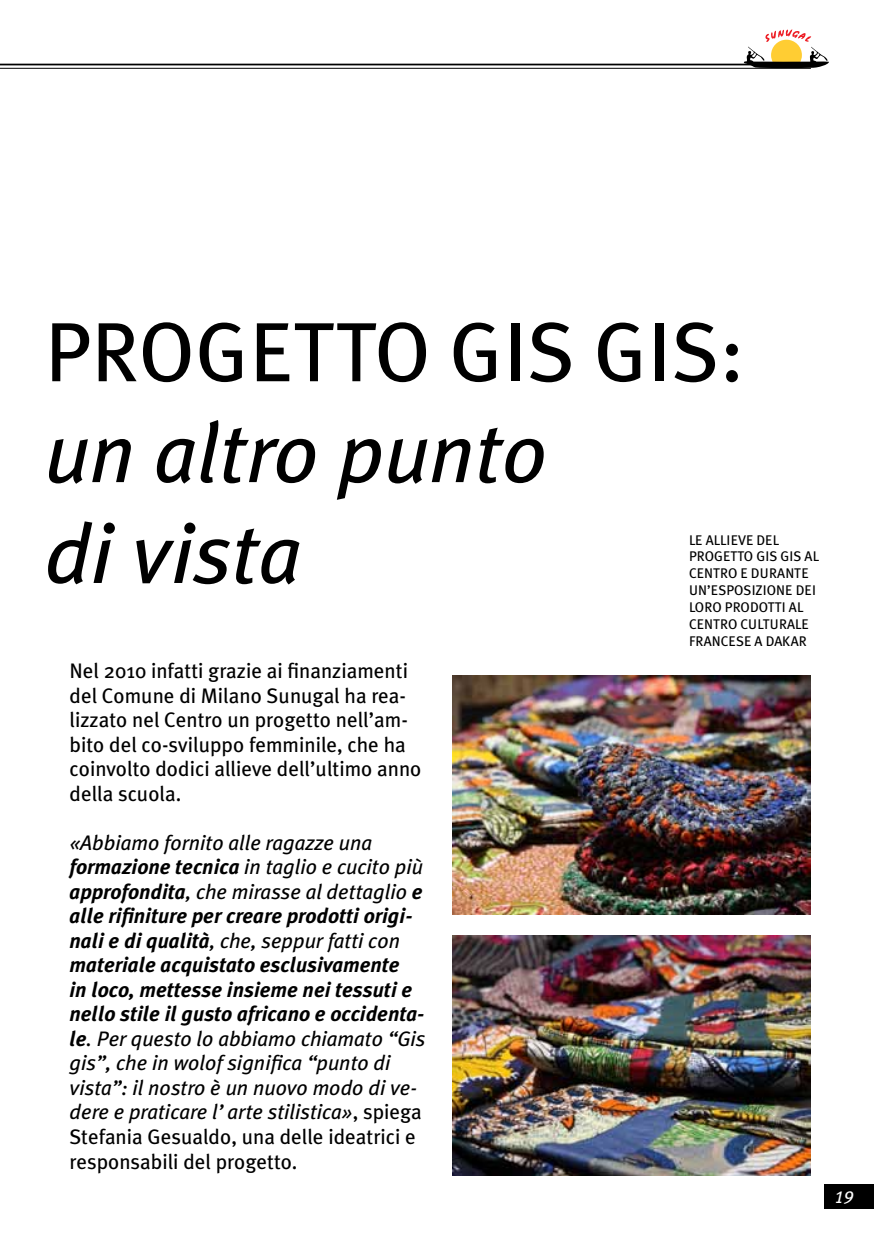
<style>
.page{position:relative;width:874px;height:1241px;background:#fff}
.page>*{position:absolute;margin:0;border:0;box-sizing:border-box;transform-origin:0 0}
.t1{font:italic 84px/100.8px "Meta Plus";color:#000}
.t2{font:84px "Meta Plus";color:#000}
.t3{font:italic 21px/24.5px "Meta Plus";color:#000}
.t4{font:21px/24.5px "Meta Plus";color:#000}
.t5{font:italic 17.5px "Meta Plus Book Caps";color:#fff}
.t6{font:14px/16.8px "Meta Plus";letter-spacing:.02em;color:#000}
.s1{font-weight:700}
.s2{font-style:normal}
</style>
<div class="page">
<div style="left:823px;top:1183px;width:49px;height:25px;background:#000"></div>
<hr style="left:0;top:64px;width:810px;height:1px;background:#000">
<hr style="left:0;top:68px;width:810px;height:1px;background:#000">
<svg style="left:743px;top:29px;width:85px;height:39px"></svg>
<img style="left:452px;top:675px;width:358px;height:239px">
<img style="left:452px;top:935px;width:358px;height:239px">
<h1 class="t2" style="left:45px;top:303px;width:701px">Progetto Gis gis:</h1>
<h1 class="t1" style="left:45px;top:401px;width:504px">un altro punto di vista</h1>
<p class="t6" style="left:688px;top:531px;width:132px">Le allieve del progetto Gis gis al<br>Centro e durante un’esposizione dei loro prodotti al<br>Centro Culturale<br>Francese a Daka</p>
<p class="t6" style="left:798px;top:632px;width:10px">r</p>
<p class="t4" style="left:69px;top:658px;width:353px">N el 2010 infatti grazie ai finanziamenti del Comune di Milano Sunugal ha rea&shy;lizzato nel Centro un progetto nell’am&shy;bito del co-sviluppo femminile, che ha coinvolto dodici allieve dell’ultimo anno della scuola.</p>
<p class="t3" style="left:69px;top:829px;width:357px">«Abbiamo fornito alle ragazze una <span class="s1">formazione tecnica</span> in taglio e cucito più <span class="s1">approfondita</span>, che mirasse al dettaglio <span class="s1">e alle rifiniture per creare prodotti origi&shy;nali e di qualità</span>, che, seppur fatti con <span class="s1">materiale acquistato esclusivamente<br>in loco, mettesse insieme nei tessuti e nello stile il gusto africano e occidenta&shy;le</span>. Per questo lo abbiamo chiamato “Gis gis”, che in wolof significa “punto di vista”: il nostro è un nuovo modo di ve&shy;dere e praticare l’arte stilistica»<span class="s2">, spiega Stefania Gesualdo, una delle ideatrici e responsabili del progetto.</span></p>
<p class="t5" style="left:834px;top:1186px;width:20px">19</p>
</div>
